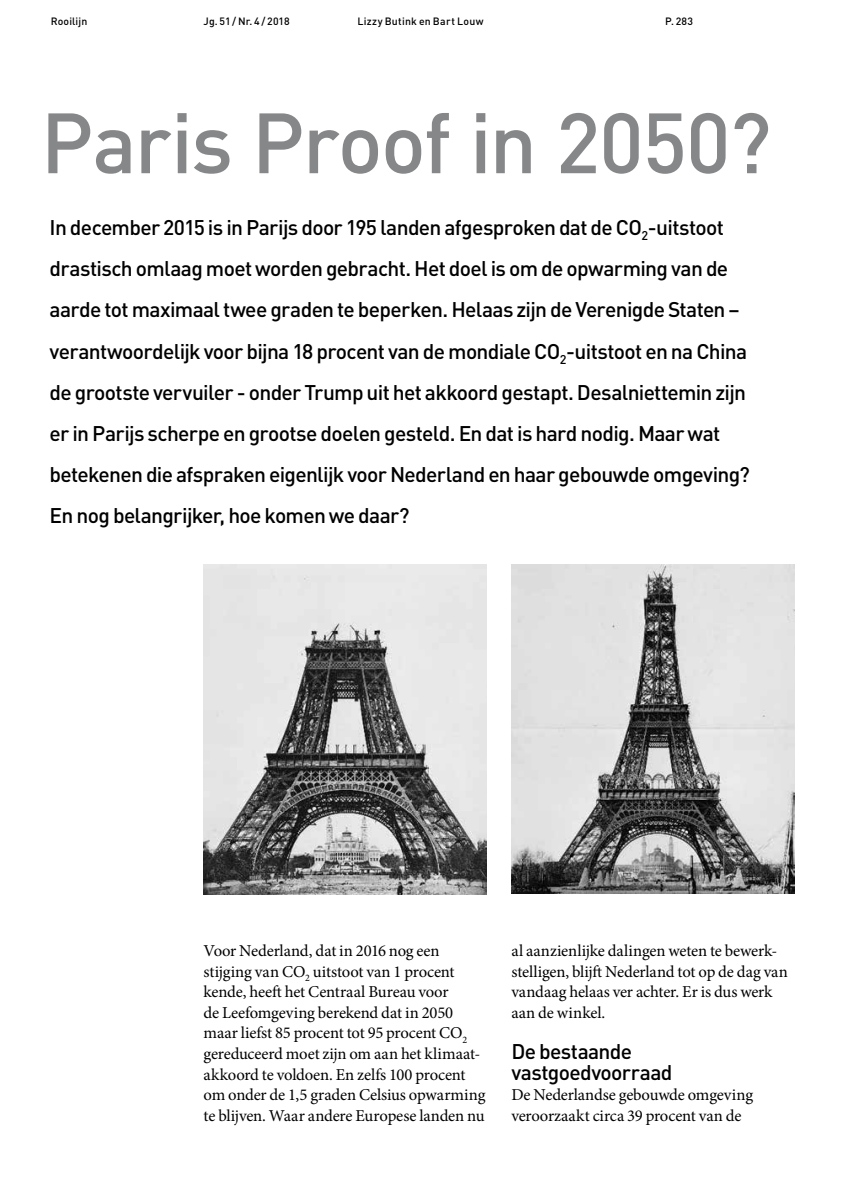
<style>
.page{position:relative;width:844px;height:1191px;background:#fff}
.page>*{position:absolute;margin:0;border:0;box-sizing:border-box;transform-origin:0 0}
.t1{font:500 84px "DIN";letter-spacing:-.02em;color:#868789}
.t2{font:500 21px/41.1px "DIN";letter-spacing:-.035em;color:#000}
.t3{font:16.62px/20.7px "Minion Pro";letter-spacing:-.01em;color:#000}
.t4{font:500 10.5px "DIN";letter-spacing:.025em;color:#000}
.t5{font:500 10.5px "DIN";letter-spacing:.005em;color:#000}
</style>
<div class="page">
<img style="left:203px;top:564px;width:283px;height:330px">
<img style="left:511px;top:564px;width:283px;height:330px">
<p class="t4" style="left:51px;top:14px;width:38px">Rooilijn</p>
<p class="t5" style="left:203px;top:14px;width:88px">Jg. 51 / Nr. 4 / 2018</p>
<p class="t4" style="left:357px;top:14px;width:128px">Lizzy Butink en Bart Louw</p>
<p class="t4" style="left:665px;top:14px;width:29px">P. 283</p>
<h1 class="t1" style="left:41px;top:89px;width:732px">Paris Proof in 2050?</h1>
<p class="t2" style="left:50px;top:206px;width:701px">In december 2015 is in Parijs door 195 landen afgesproken dat de CO<sub>2</sub>-uitstoot drastisch omlaag moet worden gebracht. Het doel is om de opwarming van de aarde tot maximaal twee graden te beperken. Helaas zijn de Verenigde Staten – verantwoordelijk voor bijna 18 procent van de mondiale CO<sub>2</sub>-uitstoot en na China de grootste vervuiler - onder Trump uit het akkoord gestapt. Desalniettemin zijn er in Parijs scherpe en grootse doelen gesteld. En dat is hard nodig. Maar wat betekenen die afspraken eigenlijk voor Nederland en haar gebouwde omgeving?<br>En nog belangrijker, hoe komen we daar?</p>
<p class="t3" style="left:203px;top:940px;width:283px">Voor Nederland, dat in 2016 nog een stijging van CO<sub>2</sub> uitstoot van 1 procent kende, heeft het Centraal Bureau voor<br>de Leefomgeving berekend dat in 2050 maar liefst 85 procent tot 95 procent CO<sub>2 </sub>gereduceerd moet zijn om aan het klimaat&shy;akkoord te voldoen. En zelfs 100 procent om onder de 1,5 graden Celsius opwarming te blijven. Waar andere Europese landen nu</p>
<p class="t3" style="left:511px;top:940px;width:278px">al aanzienlijke dalingen weten te bewerk&shy;stelligen, blijft Nederland tot op de dag van vandaag helaas ver achter. Er is dus werk aan de winkel.</p>
<p class="t2" style="left:511px;top:1040px;width:162px;line-height:20.7px">De bestaande vastgoedvoorraad</p>
<p class="t3" style="left:511px;top:1084px;width:243px">De Nederlandse gebouwde omgeving veroorzaakt circa 39 procent van de</p>
</div>
